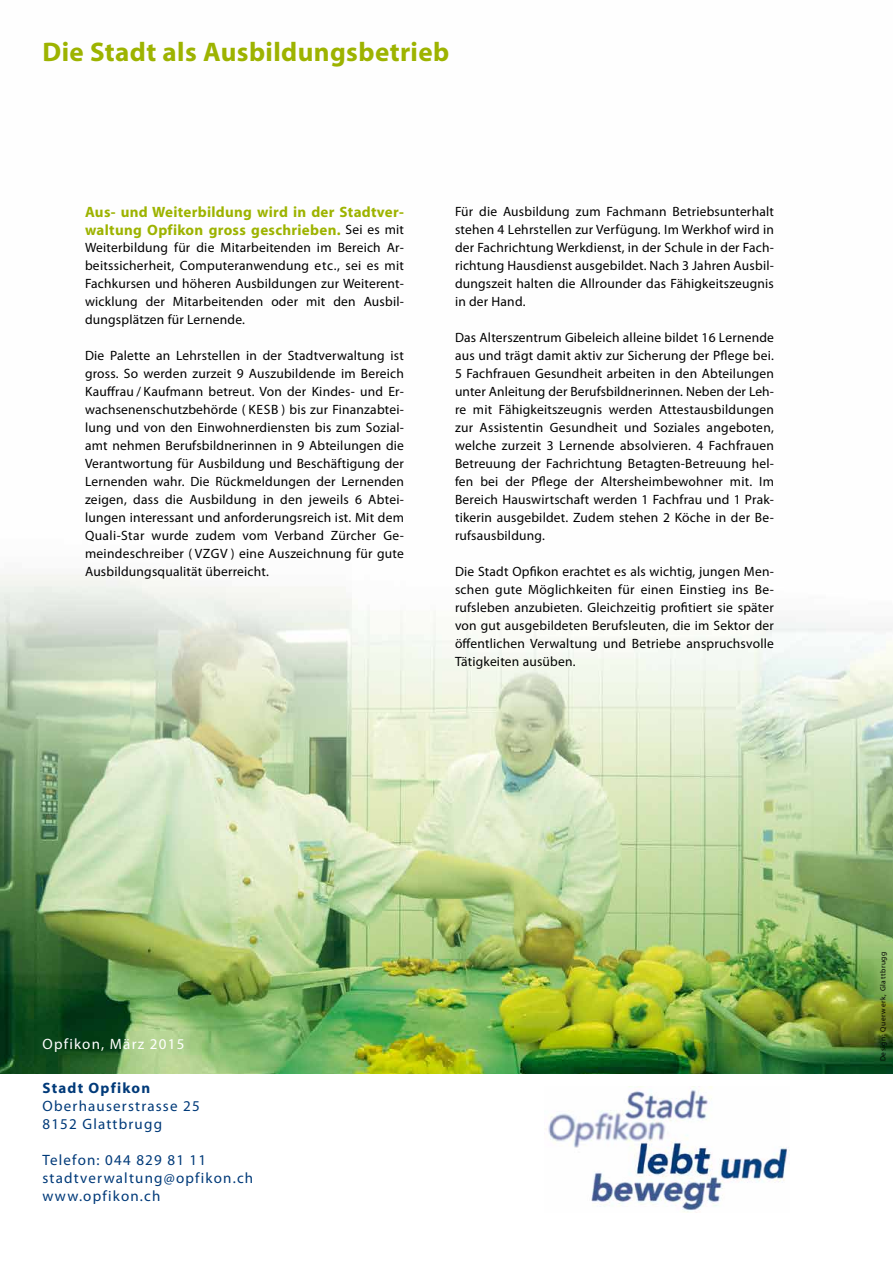
<style>
.page{position:relative;width:893px;height:1263px;background:#fff}
.page>*{position:absolute;margin:0;border:0;box-sizing:border-box;transform-origin:0 0}
.t1{font:700 27px "Myriad";letter-spacing:.015em;color:#9db300}
.t2{font:15px/18px "Myriad Pro";letter-spacing:.08em;color:#003a79}
.t3{font:700 15px/18px "Myriad";letter-spacing:.02em;color:#9db300}
.t4{font:15px "Myriad Pro";letter-spacing:.08em;color:#fff}
.t5{font:700 15px "Myriad";letter-spacing:.08em;color:#003a79}
.t6{font:13.5px/18px "Myriad Pro";letter-spacing:.015em;color:#000;text-align:justify}
.t7{font:7.5px "Myriad Pro";letter-spacing:.08em;color:#000}
.s1{font-family:"Myriad Pro";font-weight:400;font-size:13.5px;color:#000}
</style>
<div class="page">
<img style="left:0;top:574px;width:893px;height:499px">
<img style="left:544px;top:1086px;width:245px;height:126px">
<h1 class="t1" style="left:43px;top:38px;width:408px">Die Stadt als Ausbildungsbetrieb</h1>
<p class="t3" style="left:85px;top:204px;width:320px">Aus- und Weiterbildung wird in der Stadtver&shy;waltung Opfikon gross geschrieben. <span class="s1">Sei es mit</span></p>
<p class="t6" style="left:85px;top:238px;width:320px">Weiterbildung für die Mitarbeitenden im Bereich Ar&shy;beitssicherheit, Computeranwendung etc., sei es mit Fachkursen und höheren Ausbildungen zur Weiterent&shy;wicklung der Mitarbeitenden oder mit den Ausbil&shy;dungsplätzen für Lernende.</p>
<p class="t6" style="left:85px;top:346px;width:320px">Die Palette an Lehrstellen in der Stadtverwaltung ist gross. So werden zurzeit 9 Auszubildende im Bereich Kauffrau / Kaufmann betreut. Von der Kindes- und Er&shy;wachsenenschutzbehörde ( KESB ) bis zur Finanzabtei&shy;lung und von den Einwohnerdiensten bis zum Sozial&shy;amt nehmen Berufsbildnerinnen in 9 Abteilungen die Verantwortung für Ausbildung und Beschäftigung der Lernenden wahr. Die Rückmeldungen der Lernenden zeigen, dass die Ausbildung in den jeweils 6 Abtei&shy;lungen interessant und anforderungsreich ist. Mit dem Quali-Star wurde zudem vom Verband Zürcher Ge&shy;meindeschreiber ( VZGV ) eine Auszeichnung für gute Ausbildungsqualität überreicht.</p>
<p class="t6" style="left:455px;top:202px;width:320px">Für die Ausbildung zum Fachmann Betriebsunterhalt stehen 4 Lehrstellen zur Verfügung. Im Werkhof wird in der Fachrichtung Werkdienst, in der Schule in der Fach&shy;richtung Hausdienst ausgebildet. Nach 3 Jahren Ausbil&shy;dungszeit halten die Allrounder das Fähigkeitszeugnis in der Hand.</p>
<p class="t6" style="left:455px;top:328px;width:320px">Das Alterszentrum Gibeleich alleine bildet 16 Lernende aus und trägt damit aktiv zur Sicherung der Pflege bei.<br>5 Fachfrauen Gesundheit arbeiten in den Abteilungen unter Anleitung der Berufsbildnerinnen. Neben der Leh&shy;re mit Fähigkeitszeugnis werden Attestausbildungen zur Assistentin Gesundheit und Soziales angeboten, welche zurzeit 3 Lernende absolvieren. 4 Fachfrauen Betreuung der Fachrichtung Betagten-Betreuung hel&shy;fen bei der Pflege der Altersheimbewohner mit. Im Bereich Hauswirtschaft werden 1 Fachfrau und 1 Prak&shy;tikerin ausgebildet. Zudem stehen 2 Köche in der Be&shy;rufsausbildung.</p>
<p class="t6" style="left:455px;top:562px;width:320px">Die Stadt Opfikon erachtet es als wichtig, jungen Men&shy;schen gute Möglichkeiten für einen Einstieg ins Be&shy;rufsleben anzubieten. Gleichzeitig profitiert sie später von gut ausgebildeten Berufsleuten, die im Sektor der öffentlichen Verwaltung und Betriebe anspruchsvolle Tätigkeiten ausüben.</p>
<p class="t4" style="left:43px;top:1035px;width:143px">Opfikon, März 2015</p>
<p class="t5" style="left:43px;top:1080px;width:109px">Stadt Opfikon</p>
<p class="t2" style="left:43px;top:1097px;width:159px">Oberhauserstrasse 25<br>8152 Glattbrugg</p>
<p class="t2" style="left:43px;top:1151px;width:212px">Telefon: 044 829 81 11 stadtverwaltung@opfikon.ch www.opfikon.ch</p>
<p class="t7" style="left:878px;top:1061px;width:111px;rotate:-90deg">Design: Querwerk, Glattbrugg</p>
</div>
